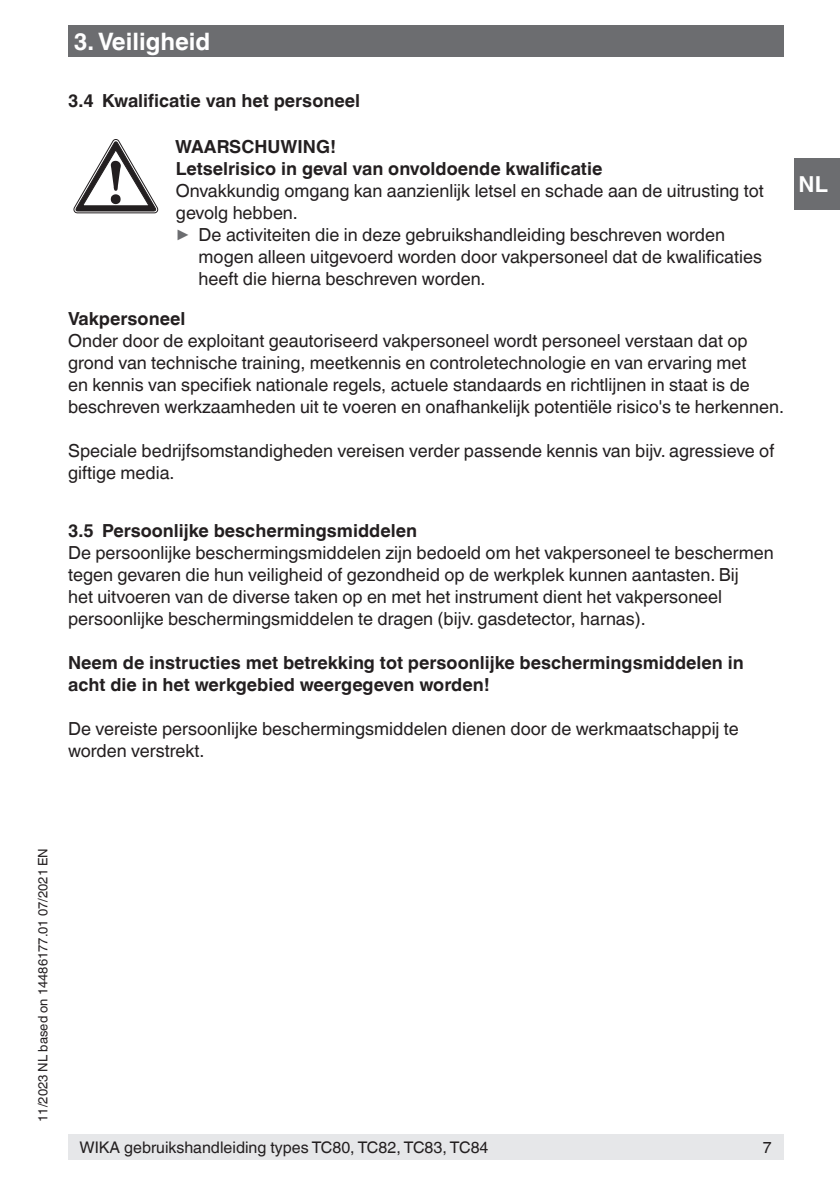
<style>
.page{position:relative;width:840px;height:1191px;background:#fff}
.page>*{position:absolute;margin:0;border:0;box-sizing:border-box;transform-origin:0 0}
.t1{font:700 24px "Helvetica World";color:#fff}
.t2{font:700 22px "Helvetica World";color:#fff}
.t3{font:18px/22px "Helvetica World";color:#231f20}
.t4{font:700 18px/22px "Helvetica World";color:#231f20}
.t5{font:16px "Helvetica World";color:#231f20}
.t6{font:13px "Helvetica World";color:#231f20}
.s1{font-size:17.6px;color:#6c6d70}
</style>
<div class="page">
<div style="left:68px;top:26px;width:714px;height:31px;background:#6c6d70"></div>
<div style="left:794px;top:159px;width:45px;height:51px;background:#6c6d70"></div>
<div style="left:68px;top:1134px;width:714px;height:25px;background:#e6e7e9"></div>
<svg style="left:74px;top:139px;width:84px;height:74px"></svg>
<h1 class="t1" style="left:74px;top:27px;width:138px">3. Veiligheid</h1>
<p class="t4" style="left:68px;top:90px;width:293px">3.4 Kwalificatie van het personeel</p>
<p class="t4" style="left:175px;top:136px;width:428px">WAARSCHUWING!<br>Letselrisico in geval van onvoldoende kwalificatie</p>
<p class="t3" style="left:176px;top:180px;width:589px">Onvakkundig omgang kan aanzienlijk letsel en schade aan de uitrusting tot gevolg hebben.<br><span class="s1">▶</span> De activiteiten die in deze gebruikshandleiding beschreven worden</p>
<p class="t3" style="left:198px;top:246px;width:564px">mogen alleen uitgevoerd worden door vakpersoneel dat de kwalificaties heeft die hierna beschreven worden.</p>
<p class="t4" style="left:68px;top:308px;width:119px">Vakpersoneel</p>
<p class="t3" style="left:68px;top:330px;width:717px">Onder door de exploitant geautoriseerd vakpersoneel wordt personeel verstaan dat op grond van technische training, meetkennis en controletechnologie en van ervaring met<br>en kennis van specifiek nationale regels, actuele standaards en richtlijnen in staat is de beschreven werkzaamheden uit te voeren en onafhankelijk potentiële risico's te herkennen.</p>
<p class="t3" style="left:68px;top:440px;width:707px">Speciale bedrijfsomstandigheden vereisen verder passende kennis van bijv. agressieve of giftige media.</p>
<p class="t4" style="left:68px;top:519px;width:350px">3.5 Persoonlijke beschermingsmiddelen</p>
<p class="t3" style="left:68px;top:541px;width:706px">De persoonlijke beschermingsmiddelen zijn bedoeld om het vakpersoneel te beschermen tegen gevaren die hun veiligheid of gezondheid op de werkplek kunnen aantasten. Bij<br>het uitvoeren van de diverse taken op en met het instrument dient het vakpersoneel persoonlijke beschermingsmiddelen te dragen (bijv. gasdetector, harnas).</p>
<p class="t4" style="left:68px;top:651px;width:676px">Neem de instructies met betrekking tot persoonlijke beschermingsmiddelen in acht die in het werkgebied weergegeven worden!</p>
<p class="t3" style="left:68px;top:717px;width:672px">De vereiste persoonlijke beschermingsmiddelen dienen door de werkmaatschappij te worden verstrekt.</p>
<p class="t2" style="left:798px;top:172px;width:31px">NL</p>
<p class="t6" style="left:35px;top:1121px;width:275px;rotate:-90deg">11/2023 NL based on 14486177.01 07/2021 EN</p>
<p class="t5" style="left:79px;top:1137px;width:410px">WIKA gebruikshandleiding types TC80, TC82, TC83, TC84</p>
<p class="t5" style="left:762px;top:1137px;width:10px">7</p>
</div>
